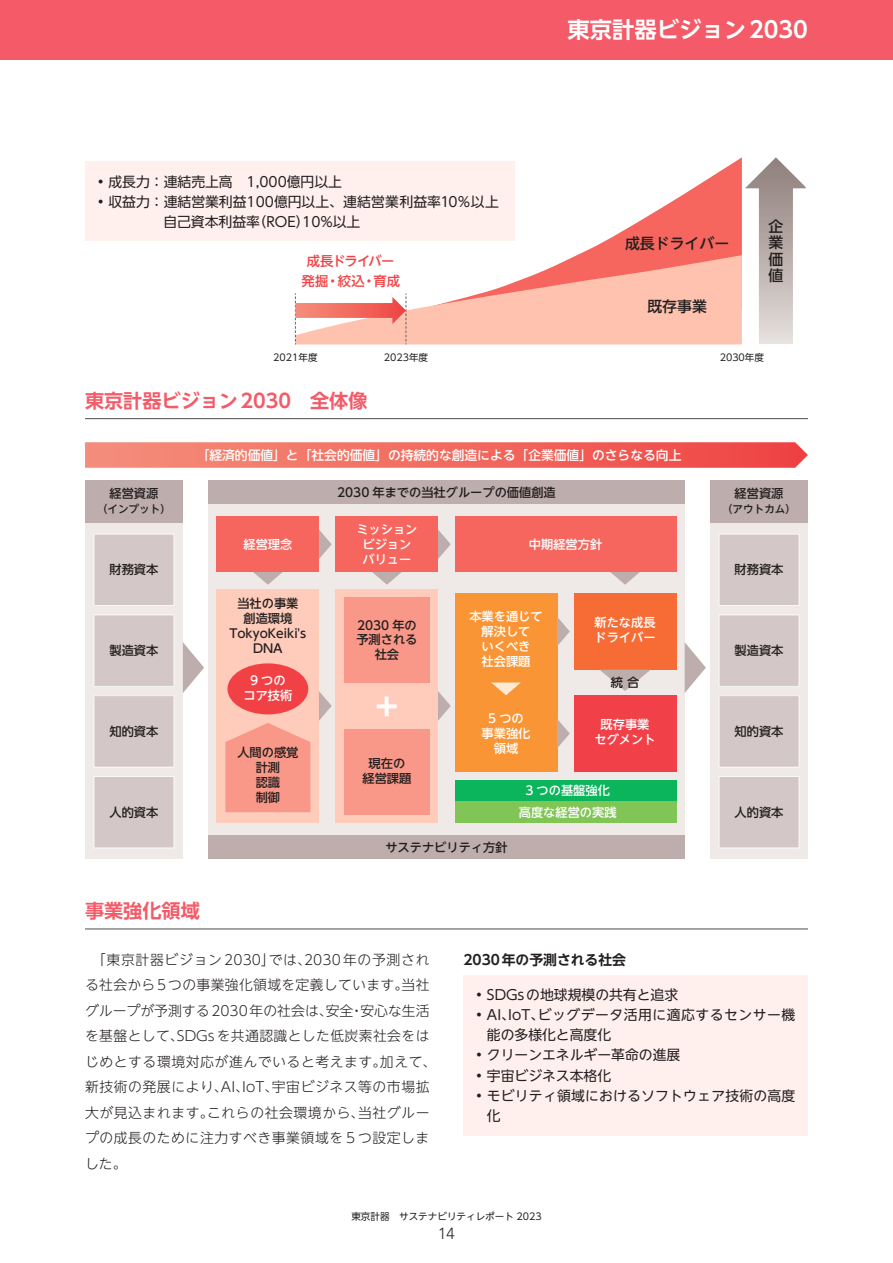
<style>
.page{position:relative;width:893px;height:1263px;background:#fff}
.page>*{position:absolute;margin:0;border:0;box-sizing:border-box;transform-origin:0 0}
.t1{font:800 28.65px "UD Shin Go NT Pr 6 N";color:#fff}
.t2{font:700 22.35px "UD Shin Go NT Pr 6 N De";color:#fff}
.t3{font:700 19.2px "UD Shin Go NT Pr 6 N De";color:#f45a67}
.t4{font:300 15.9px "Avenir LT Std";color:#241f1f}
.t5{font:500 14.85px/16.4px "UD Shin Go NT Pr 6 N";color:#241f1f;text-align:justify}
.t6{font:300 13.8px/25.5px "UD Shin Go NT Pr 6 N";letter-spacing:.04em;color:#241f1f}
.t7{font:13.8px/20.2px "UD Shin Go NT Pr 6 N";color:#241f1f}
.t8{font:13.8px/20.2px "UD Shin Go NT Pr 6 N";letter-spacing:.035em;color:#241f1f}
.t9{font:700 13.8px "UD Shin Go NT Pr 6 N De";color:#241f1f}
.t10{font:500 13.35px/20.2px "UD Shin Go NT Pr 6 N";letter-spacing:-.045em;color:#f24145;text-align:center}
.t11{font:500 12.75px "UD Shin Go NT Pr 6 N";color:#fff}
.t12{font:500 12.15px/14.9px "UD Shin Go NT Pr 6 N";color:#241f1f;text-align:center}
.t13{font:500 12.15px/14.9px "UD Shin Go NT Pr 6 N";color:#fff;text-align:center}
.t14{font:500 10.65px "UD Shin Go NT Pr 6 N";color:#241f1f}
.t15{font:9.6px "UD Shin Go NT Pr 6 N";color:#241f1f}
</style>
<div class="page">
<div style="left:0;top:0;width:893px;height:60px;background:#f45a67"></div>
<svg style="left:431px;top:157px;width:311px;height:98px"></svg>
<div style="left:759px;top:184px;width:34px;height:160px;background:linear-gradient(to bottom,#988985,#e4dfdd)"></div>
<svg style="left:745px;top:157px;width:61px;height:31px"></svg>
<svg style="left:295px;top:255px;width:447px;height:89px"></svg>
<hr style="left:85px;top:418px;width:723px;height:1px;background:#4e4b4c">
<hr style="left:85px;top:929px;width:723px;height:1px;background:#4e4b4c">
<div style="left:463px;top:975px;width:345px;height:160px;background:#fff0ee"></div>
<div style="left:85px;top:162px;width:429px;height:79px;background:#fff0ee"></div>
<div style="left:208px;top:504px;width:477px;height:332px;background:#efe9e8"></div>
<div style="left:217px;top:589px;width:102px;height:234px;background:#fcb"></div>
<div style="left:336px;top:589px;width:102px;height:234px;background:#fcb"></div>
<div style="left:85px;top:523px;width:98px;height:336px;background:#efe9e8"></div>
<svg style="left:85px;top:442px;width:723px;height:26px;background:#f26d63"></svg>
<div style="left:85px;top:480px;width:98px;height:43px;background:#bdaead"></div>
<div style="left:208px;top:480px;width:477px;height:24px;background:#bdaead"></div>
<div style="left:208px;top:836px;width:477px;height:23px;background:#bdaead"></div>
<div style="left:217px;top:517px;width:102px;height:55px;background:#f6665e"></div>
<div style="left:94px;top:535px;width:80px;height:71px;background:#d4c7c7"></div>
<div style="left:94px;top:614px;width:80px;height:72px;background:#d4c7c7"></div>
<div style="left:94px;top:696px;width:79px;height:71px;background:#d4c7c7"></div>
<div style="left:94px;top:776px;width:80px;height:71px;background:#d4c7c7"></div>
<div style="left:710px;top:523px;width:98px;height:336px;background:#efe9e8"></div>
<div style="left:719px;top:535px;width:80px;height:71px;background:#d4c7c7"></div>
<div style="left:719px;top:614px;width:80px;height:72px;background:#d4c7c7"></div>
<div style="left:720px;top:696px;width:79px;height:71px;background:#d4c7c7"></div>
<div style="left:719px;top:776px;width:80px;height:71px;background:#d4c7c7"></div>
<div style="left:710px;top:480px;width:98px;height:43px;background:#bdaead"></div>
<div style="left:455px;top:517px;width:221px;height:55px;background:#f6665e"></div>
<div style="left:455px;top:780px;width:221px;height:21px;background:#0ab55c"></div>
<div style="left:455px;top:801px;width:221px;height:22px;background:#80c555"></div>
<div style="left:336px;top:517px;width:102px;height:55px;background:#f6665e"></div>
<div style="left:344px;top:597px;width:85px;height:85px;background:#f99888"></div>
<div style="left:574px;top:593px;width:102px;height:77px;background:#f76c35"></div>
<div style="left:574px;top:695px;width:102px;height:77px;background:#f24049"></div>
<div style="left:455px;top:593px;width:102px;height:179px;background:#fa9535"></div>
<div style="left:344px;top:729px;width:85px;height:85px;background:#f99888"></div>
<div style="left:227px;top:663px;width:81px;height:51px;background:#f24145;border-radius:50%"></div>
<svg style="left:225px;top:723px;width:85px;height:89px;background:#f99d8d"></svg>
<svg style="left:183px;top:642px;width:21px;height:51px"></svg>
<svg style="left:685px;top:643px;width:21px;height:50px"></svg>
<svg style="left:319px;top:530px;width:13px;height:29px"></svg>
<svg style="left:319px;top:691px;width:13px;height:30px"></svg>
<svg style="left:438px;top:691px;width:13px;height:30px"></svg>
<svg style="left:557px;top:617px;width:13px;height:29px"></svg>
<svg style="left:557px;top:719px;width:13px;height:29px"></svg>
<svg style="left:438px;top:530px;width:13px;height:29px"></svg>
<svg style="left:600px;top:670px;width:50px;height:21px"></svg>
<svg style="left:610px;top:572px;width:30px;height:13px"></svg>
<svg style="left:491px;top:682px;width:30px;height:13px"></svg>
<svg style="left:372px;top:572px;width:30px;height:13px"></svg>
<svg style="left:253px;top:572px;width:30px;height:13px"></svg>
<p class="t7" style="left:98px;top:171px;width:246px">• 成長力：連結売上高　1,000億円以上</p>
<p class="t7" style="left:164px;top:191px;width:337px;text-indent:-66px">• 収益力：連結営業利益100億円以上、連結営業利益率10％以上自己資本利益率（ROE）10％以上</p>
<p class="t10" style="left:301px;top:250px;width:100px">成長ドライバー発掘・絞込・育成</p>
<h2 class="t2" style="left:568px;top:12px;width:242px">東京計器ビジョン2030</h2>
<p class="t5" style="left:625px;top:235px;width:106px">成長ドライバー</p>
<p class="t5" style="left:647px;top:298px;width:61px">既存事業</p>
<p class="t5" style="left:768px;top:218px;width:16px">企業価値</p>
<p class="t15" style="left:273px;top:350px;width:46px">2021年度</p>
<p class="t15" style="left:384px;top:350px;width:46px">2023年度</p>
<p class="t15" style="left:720px;top:350px;width:46px">2030年度</p>
<h3 class="t3" style="left:85px;top:385px;width:284px">東京計器ビジョン2030　全体像</h3>
<p class="t11" style="left:197px;top:445px;width:486px">「経済的価値」と「社会的価値」の持続的な創造による「企業価値」のさらなる向上</p>
<p class="t12" style="left:109px;top:485px;width:50px">経営資源</p>
<p class="t14" style="left:97px;top:501px;width:76px">（インプット）</p>
<p class="t12" style="left:337px;top:484px;width:220px">2030 年までの当社グループの価値創造</p>
<p class="t12" style="left:735px;top:485px;width:50px">経営資源</p>
<p class="t14" style="left:722px;top:501px;width:76px">（アウトカム）</p>
<p class="t12" style="left:109px;top:562px;width:50px">財務資本</p>
<p class="t13" style="left:243px;top:536px;width:50px">経営理念</p>
<p class="t13" style="left:356px;top:521px;width:63px">ミッションビジョンバリュー</p>
<p class="t13" style="left:529px;top:536px;width:75px">中期経営方針</p>
<p class="t12" style="left:735px;top:562px;width:50px">財務資本</p>
<p class="t12" style="left:109px;top:643px;width:50px">製造資本</p>
<p class="t12" style="left:229px;top:596px;width:78px">当社の事業<br>創造環境<br>TokyoKeiki's<br>DNA</p>
<p class="t13" style="left:469px;top:609px;width:75px">本業を通じて解決して<br>いくべき<br>社会課題</p>
<p class="t12" style="left:356px;top:617px;width:63px">2030 年の予測される社会</p>
<p class="t13" style="left:594px;top:615px;width:63px;text-align:left">新たな成長ドライバー</p>
<p class="t12" style="left:735px;top:643px;width:50px">製造資本</p>
<p class="t12" style="left:109px;top:723px;width:50px">知的資本</p>
<p class="t12" style="left:109px;top:804px;width:50px">人的資本</p>
<p class="t13" style="left:243px;top:672px;width:50px">9 つのコア技術</p>
<p class="t12" style="left:237px;top:745px;width:63px">人間の感覚計測<br>認識<br>制御</p>
<h1 class="t1" style="left:373px;top:684px;width:30px">＋</h1>
<p class="t12" style="left:362px;top:755px;width:50px">現在の経営課題</p>
<p class="t13" style="left:482px;top:711px;width:50px">5 つの事業強化領域</p>
<p class="t12" style="left:611px;top:674px;width:30px">統 合</p>
<p class="t13" style="left:594px;top:717px;width:63px">既存事業セグメント</p>
<p class="t13" style="left:519px;top:780px;width:99px;line-height:21.3px">3 つの基盤強化高度な経営の実践</p>
<p class="t12" style="left:735px;top:723px;width:50px">知的資本</p>
<p class="t12" style="left:735px;top:804px;width:50px">人的資本</p>
<p class="t12" style="left:385px;top:839px;width:124px">サステナビリティ方針</p>
<h3 class="t3" style="left:85px;top:895px;width:116px">事業強化領域</h3>
<p class="t6" style="left:85px;top:946px;width:353px;text-indent:7px">「東京計器ビジョン2030」では、2030年の予測される社会から5つの事業強化領域を定義しています。当社グループが予測する2030年の社会は、安全・安心な生活を基盤として、SDGsを共通認識とした低炭素社会をはじめとする環境対応が進んでいると考えます。加えて、新技術の発展により、AI、IoT、宇宙ビジネス等の市場拡大が見込まれます。これらの社会環境から、当社グループの成長のために注力すべき事業領域を５つ設定しました。</p>
<p class="t9" style="left:463px;top:948px;width:164px">2030年の予測される社会</p>
<p class="t7" style="left:476px;top:984px;width:203px">• SDGsの地球規模の共有と追求</p>
<p class="t8" style="left:487px;top:1004px;width:310px;text-indent:-11px">• AI、IoT、ビッグデータ活用に適応するセンサー機能の多様化と高度化</p>
<p class="t7" style="left:476px;top:1045px;width:206px">• クリーンエネルギー革命の進展</p>
<p class="t7" style="left:476px;top:1065px;width:136px">• 宇宙ビジネス本格化</p>
<p class="t7" style="left:487px;top:1085px;width:310px;text-indent:-11px">• モビリティ領域におけるソフトウェア技術の高度化</p>
<p class="t15" style="left:351px;top:1208px;width:192px">東京計器　サステナビリティレポート 2023</p>
<p class="t4" style="left:438px;top:1224px;width:18px">14</p>
</div>
